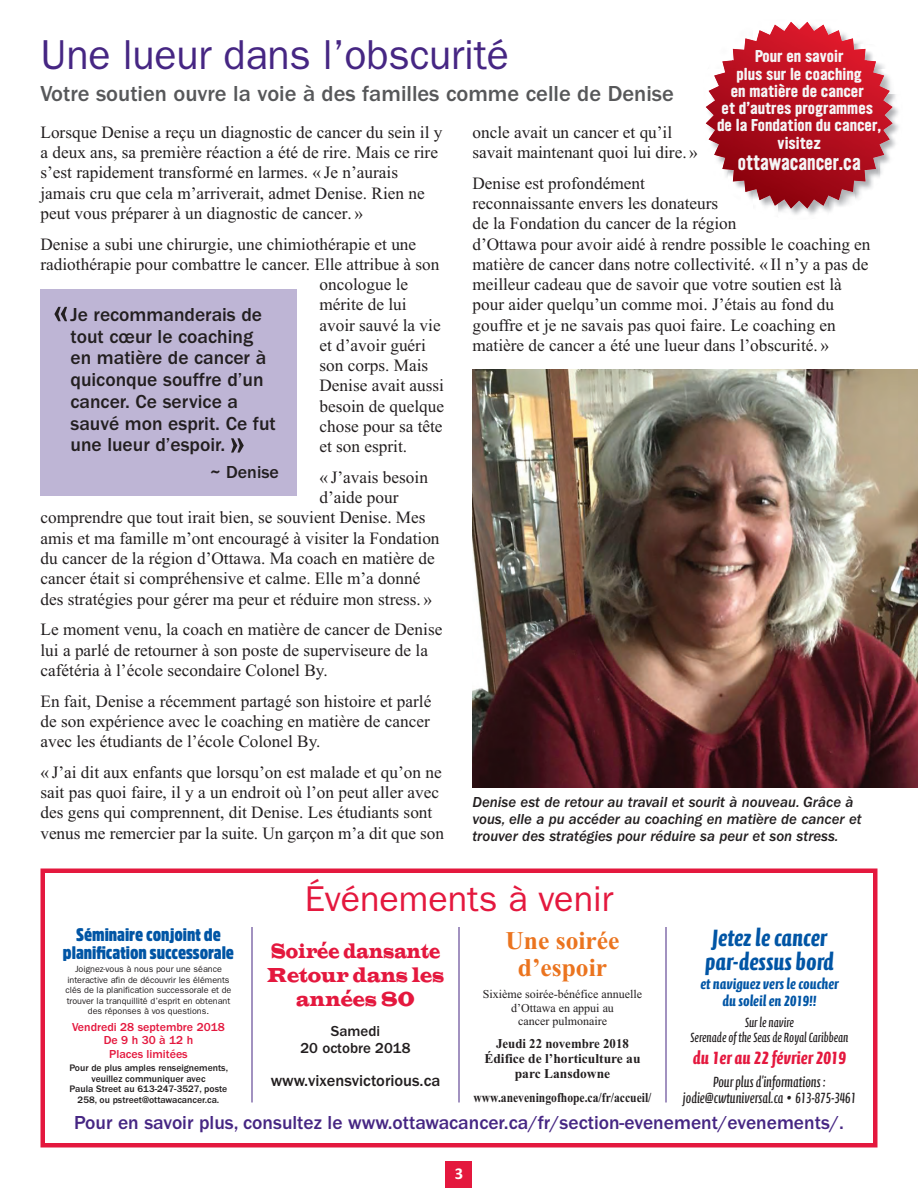
<style>
.page{position:relative;width:918px;height:1188px;background:#fff}
.page>*{position:absolute;margin:0;border:0;box-sizing:border-box;transform-origin:0 0}
.t1{font:500 51px "Franklin Gothic";color:#231f20}
.t2{font:42px "Franklin Gothic";letter-spacing:-.005em;color:#462683}
.t3{font:36px "Franklin Gothic";color:#e4183e}
.t4{font:700 25.5px/27px "Times New Roman";color:#eb741f;text-align:center}
.t5{font:700 24px/24px "Calcite Pro";color:#0155a5}
.t6{font:500 22.5px "Franklin Gothic";color:#57585a}
.t7{font:21px/24px "Latin Wide";color:#e4183e;text-align:center;scale:.6 1}
.t8{font:500 19.5px/21.8px "Franklin Gothic";color:#231f20}
.t9{font:500 19.5px "Franklin Gothic";color:#462683}
.t10{font:700 19.5px "Ultramagnetic";color:#f5f5f6;scale:.88 1}
.t11{font:900 18px/18px "Amsi Pro Cond";color:#0155a5;text-align:center}
.t12{font:700 18px "Calcite Pro";color:#e4183e}
.t13{font:500 18px "Franklin Gothic";color:#231f20}
.t14{font:17.25px/20.2px "Times New Roman";color:#231f20}
.t15{font:500 16.5px "Franklin Gothic";color:#231f20}
.t16{font:700 16.5px "Calibri";color:#fff}
.t17{font:italic 500 15px/17.2px "Franklin Gothic";color:#231f20}
.t18{font:700 15px/17.2px "Ultramagnetic";color:#f5f5f6;text-align:center}
.t19{font:15px/16.5px "Calcite Pro";color:#231f20;text-align:center}
.t20{font:700 15px/16.5px "Calcite Pro";color:#0155a5;text-align:center}
.t21{font:500 15px/16.5px "Franklin Gothic";color:#231f20;text-align:center}
.t22{font:700 13.5px/15px "Times New Roman";color:#231f20;text-align:center;scale:.95 1}
.t23{font:13.5px/15px "Calcite Pro";color:#231f20;text-align:center}
.t24{font:700 13.5px "Times New Roman";color:#231f20;scale:.86 1}
.t25{font:12px/13.5px "Times New Roman";color:#231f20;text-align:center}
.t26{font:500 12px/13.5px "Franklin Gothic";color:#e4183e;text-align:center}
.t27{font:500 9.75px/10.5px "Franklin Gothic";color:#231f20;text-align:center}
.t28{font:9px/10.5px "Franklin Gothic";color:#231f20;text-align:center}
</style>
<div class="page">
<div style="left:40px;top:868px;width:838px;height:280px;border:4px solid #e4183e"></div>
<img style="left:866px;top:51px;width:7px;height:9px">
<img style="left:705px;top:123px;width:23px;height:54px">
<img style="left:879px;top:94px;width:20px;height:83px">
<img style="left:728px;top:171px;width:4px;height:5px">
<img style="left:866px;top:171px;width:13px;height:19px">
<img style="left:778px;top:209px;width:51px;height:6px">
<img style="left:732px;top:22px;width:134px;height:187px">
<img style="left:706px;top:60px;width:26px;height:111px">
<img style="left:866px;top:60px;width:27px;height:111px">
<div style="left:446px;top:1161px;width:26px;height:27px;background:#e4183e"></div>
<hr style="left:252px;top:927px;width:1px;height:175px;background:#462683">
<hr style="left:459px;top:927px;width:1px;height:175px;background:#462683">
<hr style="left:666px;top:927px;width:1px;height:175px;background:#462683">
<img style="left:472px;top:369px;width:446px;height:419px">
<div style="left:40px;top:290px;width:257px;height:206px;background:#beb5d5"></div>
<h2 class="t2" style="left:41px;top:41px;width:470px">Une lueur dans l’obscurité</h2>
<h3 class="t6" style="left:40px;top:85px;width:635px">Votre soutien ouvre la voie à des familles comme celle de Denise</h3>
<p class="t18" style="left:717px;top:49px;width:166px">Pour en savoir<br>plus sur le coaching<br>en matière de cancer<br>et d’autres programmes de la Fondation du cancer, visitez</p>
<p class="t10" style="left:738px;top:155px;width:141px">ottawacancer.ca</p>
<p class="t14" style="left:40px;top:124px;width:403px">Lorsque Denise a reçu un diagnostic de cancer du sein il y a deux ans, sa première réaction a été de rire. Mais ce rire s’est rapidement transformé en larmes. « Je n’aurais jamais cru que cela m’arriverait, admet Denise. Rien ne peut vous préparer à un diagnostic de cancer. »</p>
<p class="t14" style="left:40px;top:235px;width:377px">Denise a subi une chirurgie, une chimiothérapie et une</p>
<p class="t14" style="left:40px;top:256px;width:401px">radiothérapie pour combattre le cancer. Elle attribue à son</p>
<p class="t14" style="left:320px;top:276px;width:90px">oncologue le</p>
<p class="t14" style="left:320px;top:296px;width:89px">mérite de lui</p>
<p class="t14" style="left:320px;top:316px;width:123px">avoir sauvé la vie</p>
<p class="t14" style="left:320px;top:337px;width:108px">et d’avoir guéri</p>
<p class="t14" style="left:320px;top:357px;width:110px">son corps. Mais</p>
<p class="t14" style="left:320px;top:377px;width:126px">Denise avait aussi</p>
<p class="t14" style="left:320px;top:397px;width:126px">besoin de quelque</p>
<p class="t14" style="left:320px;top:418px;width:125px">chose pour sa tête</p>
<p class="t14" style="left:320px;top:438px;width:89px">et son esprit.</p>
<p class="t14" style="left:320px;top:469px;width:110px">« J’avais besoin</p>
<p class="t14" style="left:320px;top:489px;width:81px">d’aide pour</p>
<p class="t14" style="left:40px;top:509px;width:387px">comprendre que tout irait bien, se souvient Denise. Mes</p>
<p class="t14" style="left:40px;top:530px;width:401px">amis et ma famille m’ont encouragé à visiter la Fondation</p>
<p class="t14" style="left:40px;top:550px;width:396px">du cancer de la région d’Ottawa. Ma coach en matière de</p>
<p class="t14" style="left:40px;top:570px;width:381px">cancer était si compréhensive et calme. Elle m’a donné</p>
<p class="t14" style="left:40px;top:590px;width:393px">des stratégies pour gérer ma peur et réduire mon stress. »</p>
<p class="t14" style="left:40px;top:621px;width:403px">Le moment venu, la coach en matière de cancer de Denise lui a parlé de retourner à son poste de superviseure de la cafétéria à l’école secondaire Colonel By.</p>
<p class="t14" style="left:40px;top:692px;width:392px;text-align:justify">En fait, Denise a récemment partagé son histoire et parlé de son expérience avec le coaching en matière de cancer avec les étudiants de l’école Colonel By.</p>
<p class="t14" style="left:40px;top:764px;width:405px">« J’ai dit aux enfants que lorsqu’on est malade et qu’on ne sait pas quoi faire, il y a un endroit où l’on peut aller avec des gens qui comprennent, dit Denise. Les étudiants sont venus me remercier par la suite. Un garçon m’a dit que son</p>
<p class="t14" style="left:472px;top:124px;width:227px">oncle avait un cancer et qu’il savait maintenant quoi lui dire. »</p>
<p class="t14" style="left:472px;top:175px;width:400px">Denise est profondément<br>reconnaissante envers les donateurs<br>de la Fondation du cancer de la région<br>d’Ottawa pour avoir aidé à rendre possible le coaching en matière de cancer dans notre collectivité. « Il n’y a pas de meilleur cadeau que de savoir que votre soutien est là pour aider quelqu’un comme moi. J’étais au fond du gouffre et je ne savais pas quoi faire. Le coaching en matière de cancer a été une lueur dans l’obscurité. »</p>
<h1 class="t1" style="left:52px;top:292px;width:18px">«</h1>
<p class="t8" style="left:70px;top:305px;width:207px">Je recommanderais de tout cœur le coaching en matière de cancer à quiconque souffre d’un cancer. Ce service a sauvé mon esprit. Ce fut une lueur d’espoir.</p>
<h1 class="t1" style="left:229px;top:423px;width:18px">»</h1>
<p class="t13" style="left:210px;top:465px;width:70px">~ Denise</p>
<p class="t17" style="left:472px;top:794px;width:391px">Denise est de retour au travail et sourit à nouveau. Grâce à vous, elle a pu accéder au coaching en matière de cancer et trouver des stratégies pour réduire sa peur et son stress.</p>
<p class="t11" style="left:63px;top:925px;width:173px">Séminaire conjoint de planification successorale</p>
<p class="t28" style="left:66px;top:964px;width:167px">Joignez-vous à nous pour une séance interactive afin de découvrir les éléments clés de la planification successorale et de trouver la tranquillité d’esprit en obtenant des réponses à vos questions.</p>
<p class="t26" style="left:72px;top:1021px;width:154px">Vendredi 28 septembre 2018<br>De 9 h 30 à 12 h<br>Places limitées</p>
<p class="t27" style="left:69px;top:1063px;width:160px">Pour de plus amples renseignements, veuillez communiquer avec<br>Paula Street au 613-247-3527, poste 258, ou pstreet@ottawacancer.ca.</p>
<h3 class="t3" style="left:305px;top:887px;width:310px">Événements à venir</h3>
<p class="t7" style="left:267px;top:939px;width:297px">Soirée dansante<br>Retour dans les années 80</p>
<p class="t21" style="left:300px;top:1024px;width:112px">Samedi<br>20 octobre 2018</p>
<p class="t15" style="left:271px;top:1074px;width:171px">www.vixensvictorious.ca</p>
<h3 class="t4" style="left:505px;top:930px;width:116px">Une soirée d’espoir</h3>
<p class="t25" style="left:483px;top:989px;width:161px">Sixième soirée-bénéfice annuelle d’Ottawa en appui au<br>cancer pulmonaire</p>
<p class="t22" style="left:484px;top:1037px;width:166px">Jeudi 22 novembre 2018<br>Édifice de l’horticulture au parc Lansdowne</p>
<p class="t24" style="left:473px;top:1093px;width:208px">www.aneveningofhope.ca/fr/accueil/</p>
<h3 class="t5" style="left:705px;top:927px;width:130px">Jetez le cancer par-dessus bord</h3>
<p class="t20" style="left:700px;top:977px;width:140px">et naviguez vers le coucher du soleil en 2019!!</p>
<p class="t23" style="left:691px;top:1014px;width:159px">Sur le navire<br>Serenade of the Seas de Royal Caribbean</p>
<p class="t12" style="left:693px;top:1050px;width:155px">du 1er au 22 février 2019</p>
<p class="t19" style="left:683px;top:1073px;width:175px">Pour plus d’informations : jodie@cwtuniversal.ca • 613-875-3461</p>
<p class="t9" style="left:74px;top:1116px;width:772px">Pour en savoir plus, consultez le www.ottawacancer.ca/fr/section-evenement/evenements/.</p>
<p class="t16" style="left:455px;top:1163px;width:10px">3</p>
</div>
